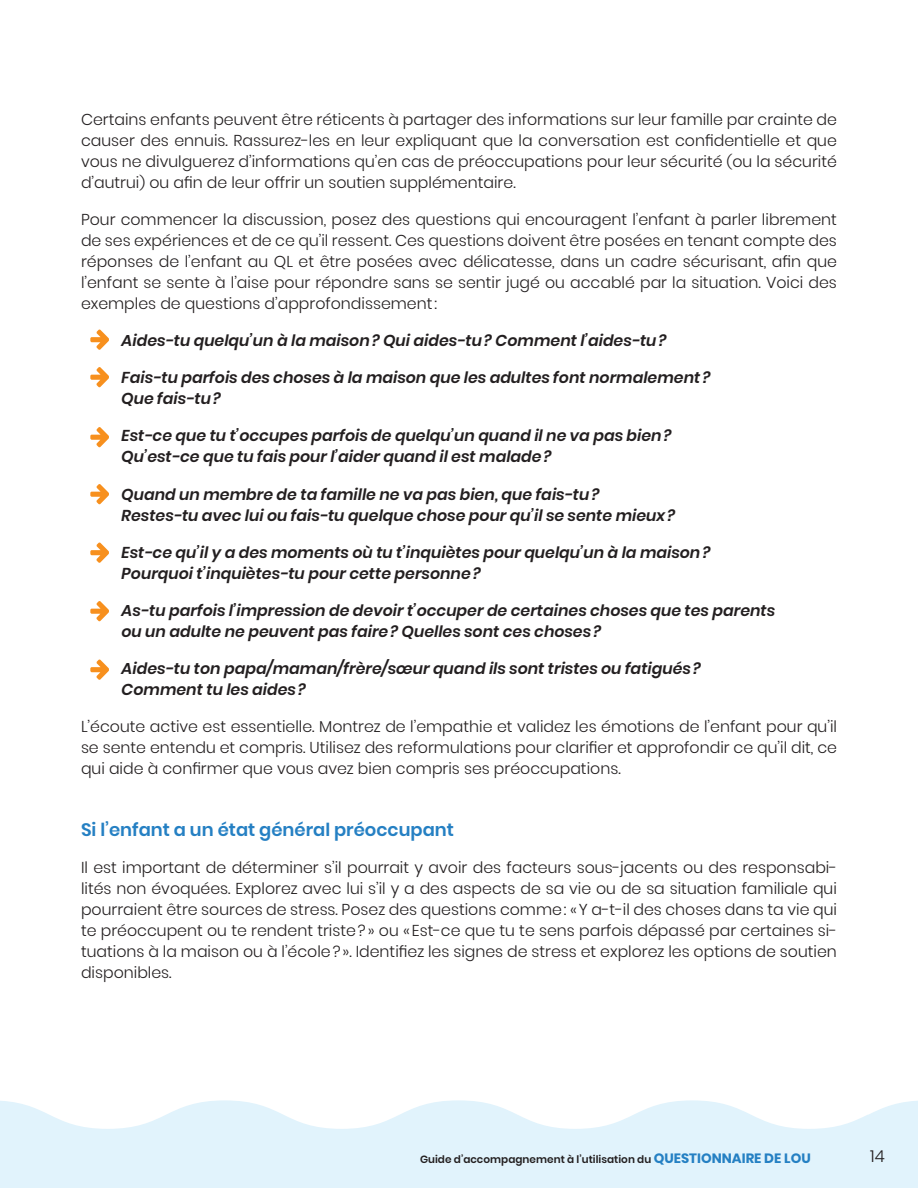
<style>
.page{position:relative;width:918px;height:1188px;background:#fff}
.page>*{position:absolute;margin:0;border:0;box-sizing:border-box;transform-origin:0 0}
.Sous-titre_2{font:600 18px "Poppins";color:#2580c3}
.t1{font:300 16.5px "Poppins";color:#231f20}
.texte_courant{font:300 15.75px/21px "Poppins";color:#231f20;text-align:justify}
.texte_courant-2{font:italic 600 15.75px/21px "Poppins";color:#231f20}
.t2{font:600 10.5px "Poppins";color:#231f20}
.s1{font-size:13.35px}
.s2{font-weight:700;font-size:13.5px;color:#2580c3}
</style>
<div class="page">
<svg style="left:0;top:1100px;width:918px;height:88px;fill:#e1f3fc"></svg>
<svg style="left:90px;top:659px;width:19px;height:21px"></svg>
<svg style="left:90px;top:601px;width:19px;height:20px"></svg>
<svg style="left:90px;top:542px;width:19px;height:21px"></svg>
<svg style="left:90px;top:484px;width:19px;height:20px"></svg>
<svg style="left:90px;top:427px;width:19px;height:20px"></svg>
<svg style="left:90px;top:367px;width:19px;height:20px"></svg>
<svg style="left:90px;top:329px;width:19px;height:21px"></svg>
<p class="texte_courant" style="left:81px;top:109px;width:758px">Certains enfants peuvent être réticents à partager des informations sur leur famille par crainte de causer des ennuis. Rassurez-les en leur expliquant que la conversation est confidentielle et que vous ne divulguerez d’informations qu’en cas de préoccupations pour leur sécurité <span class="s1">(</span>ou la sécurité d’autrui<span class="s1">)</span> ou afin de leur offrir un soutien supplémentaire.</p>
<p class="texte_courant" style="left:81px;top:209px;width:758px">Pour commencer la discussion, posez des questions qui encouragent l’enfant à parler librement de ses expériences et de ce qu’il ressent. Ces questions doivent être posées en tenant compte des réponses de l’enfant au QL et être posées avec délicatesse, dans un cadre sécurisant, afin que l’enfant se sente à l’aise pour répondre sans se sentir jugé ou accablé par la situation. Voici des exemples de questions d’approfondissement:</p>
<p class="texte_courant-2" style="left:122px;top:330px;width:547px">Aides-tu quelqu’un à la maison? Qui aides-tu? Comment l’aides-tu?</p>
<p class="texte_courant-2" style="left:122px;top:367px;width:591px">Fais-tu parfois des choses à la maison que les adultes font normalement?<br>Que fais-tu?</p>
<p class="texte_courant-2" style="left:122px;top:425px;width:552px">Est-ce que tu t’occupes parfois de quelqu’un quand il ne va pas bien?<br>Qu’est-ce que tu fais pour l’aider quand il est malade?</p>
<p class="texte_courant-2" style="left:122px;top:484px;width:555px">Quand un membre de ta famille ne va pas bien, que fais-tu?<br>Restes-tu avec lui ou fais-tu quelque chose pour qu’il se sente mieux?</p>
<p class="texte_courant-2" style="left:122px;top:542px;width:590px">Est-ce qu’il y a des moments où tu t’inquiètes pour quelqu’un à la maison?<br>Pourquoi t’inquiètes-tu pour cette personne?</p>
<p class="texte_courant-2" style="left:122px;top:600px;width:655px">As-tu parfois l’impression de devoir t’occuper de certaines choses que tes parents ou un adulte ne peuvent pas faire? Quelles sont ces choses?</p>
<p class="texte_courant-2" style="left:122px;top:658px;width:581px">Aides-tu ton papa/maman/frère/sœur quand ils sont tristes ou fatigués?<br>Comment tu les aides?</p>
<p class="texte_courant" style="left:81px;top:716px;width:758px">L’écoute active est essentielle. Montrez de l’empathie et validez les émotions de l’enfant pour qu’il se sente entendu et compris. Utilisez des reformulations pour clarifier et approfondir ce qu’il dit, ce qui aide à confirmer que vous avez bien compris ses préoccupations.</p>
<p class="Sous-titre_2" style="left:81px;top:819px;width:374px">Si l’enfant a un état général préoccupant</p>
<p class="texte_courant" style="left:81px;top:857px;width:758px">Il est important de déterminer s’il pourrait y avoir des facteurs sous-jacents ou des responsabi&shy;lités non évoquées. Explorez avec lui s’il y a des aspects de sa vie ou de sa situation familiale qui pourraient être sources de stress. Posez des questions comme: «Y a-t-il des choses dans ta vie qui te préoccupent ou te rendent triste? » ou « Est-ce que tu te sens parfois dépassé par certaines si&shy;tuations à la maison ou à l’école? ». Identifiez les signes de stress et explorez les options de soutien disponibles.</p>
<p class="t2" style="left:420px;top:1154px;width:392px">Guide d’accompagnement à l’utilisation du <span class="s2">QUESTIONNAIRE DE LOU</span></p>
<p class="t1" style="left:870px;top:1147px;width:16px">14</p>
</div>
